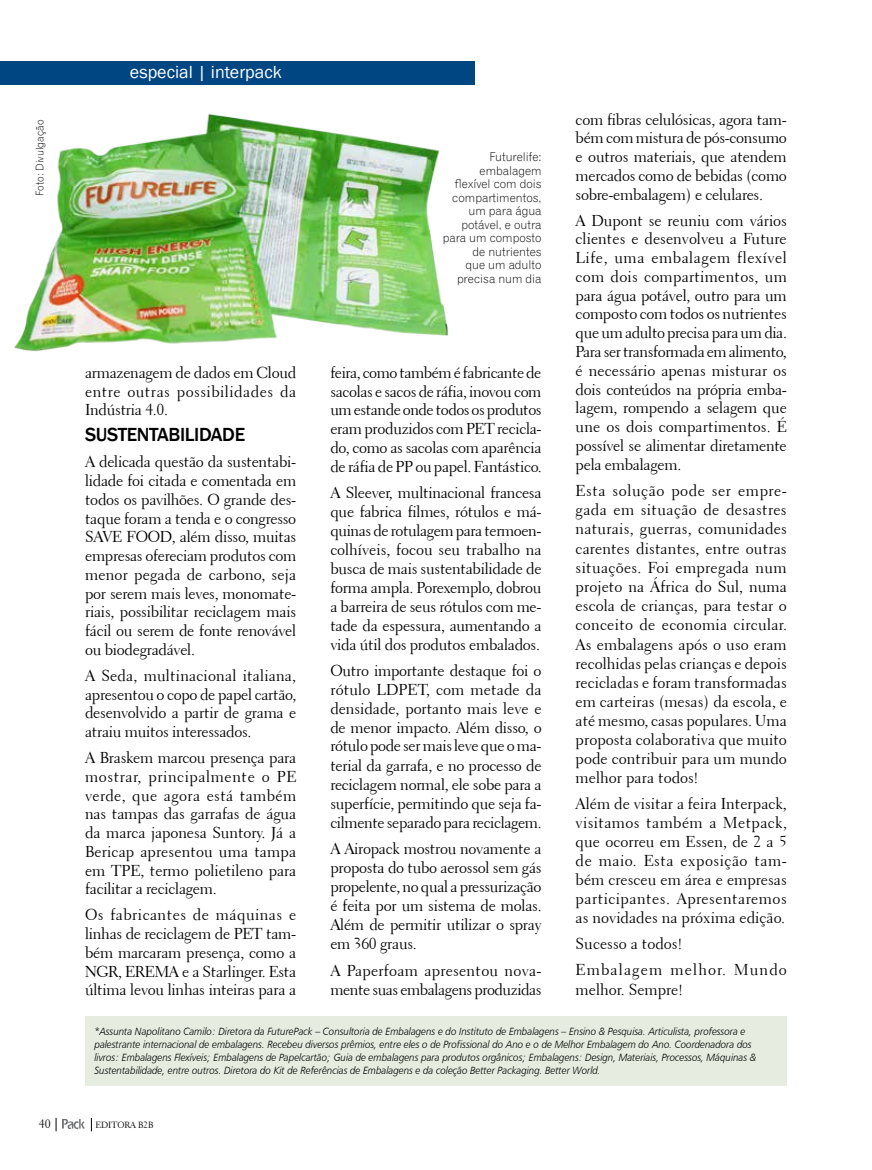
<style>
.page{position:relative;width:872px;height:1170px;background:#fff}
.page>*{position:absolute;margin:0;border:0;box-sizing:border-box;transform-origin:0 0}
.t1{font:500 19.5px "Franklin Gothic";letter-spacing:-.02em;color:#000}
.t2{font:18px "Franklin Gothic";color:#fff}
.t3{font:15.75px/18.8px "Transitional 521 BT Roman A";letter-spacing:-.02em;color:#000;text-align:justify}
.t4{font:15.75px/26.2px "Transitional 521 BT Roman A";letter-spacing:.07em;color:#000}
.t5{font:15.75px "Transitional 521 BT Roman A";color:#000}
.t6{font:12px/13.5px "Gothic 720 BT Light B";color:#000;text-align:right}
.t7{font:12px "Transitional 521 BT Roman A";color:#000}
.t8{font:10.5px/13px "Humanist 777 BT Light Italic B";letter-spacing:-.01em;color:#000;scale:.95 1}
.t9{font:10.5px "Gothic 720 BT Light B";color:#000}
.t10{font:9px "Transitional 521 BT Roman A";color:#000}
</style>
<div class="page">
<img style="left:62px;top:1119px;width:23px;height:8px">
<svg style="left:56px;top:1117px;width:1px;height:14px"></svg>
<svg style="left:91px;top:1117px;width:1px;height:14px"></svg>
<img style="left:14px;top:113px;width:434px;height:239px">
<div style="left:85px;top:1016px;width:702px;height:69px;background:#e6ede0"></div>
<div style="left:0;top:61px;width:474px;height:24px;background:#004682"></div>
<p class="t9" style="left:33px;top:195px;width:77px;rotate:-90deg">Foto: Divulgação</p>
<p class="t2" style="left:130px;top:61px;width:153px">especial | interpack</p>
<p class="t3" style="left:575px;top:110px;width:213px">com fibras celulósicas, agora tam&shy;bém com mistura de pós-consumo e outros materiais, que atendem mercados como de bebidas (como sobre-embalagem) e celulares.</p>
<p class="t3" style="left:575px;top:211px;width:213px">A Dupont se reuniu com vários clientes e desenvolveu a Future Life, uma embalagem flexível com dois compartimentos, um para água potável, outro para um composto com todos os nutrientes que um adulto precisa para um dia.<br>Para ser transformada em alimento, é necessário apenas misturar os dois conteúdos na própria emba&shy;lagem, rompendo a selagem que une os dois compartimentos. É possível se alimentar diretamente pela embalagem.</p>
<p class="t3" style="left:575px;top:481px;width:213px">Esta solução pode ser empre&shy;gada em situação de desastres naturais, guerras, comunidades carentes distantes, entre outras situações. Foi empregada num projeto na África do Sul, numa escola de crianças, para testar o conceito de economia circular.<br>As embalagens após o uso eram recolhidas pelas crianças e depois recicladas e foram transformadas em carteiras (mesas) da escola, e até mesmo, casas populares. Uma proposta colaborativa que muito pode contribuir para um mundo melhor para todos!</p>
<p class="t3" style="left:575px;top:794px;width:213px">Além de visitar a feira Interpack, visitamos também a Metpack, que ocorreu em Essen, de 2 a 5 de maio. Esta exposição tam&shy;bém cresceu em área e empresas participantes. Apresentaremos as novidades na próxima edição.</p>
<p class="t4" style="left:575px;top:930px;width:213px">Sucesso a todos!<br>Embalagem melhor. Mundo</p>
<p class="t5" style="left:575px;top:979px;width:109px">melhor. Sempre!</p>
<p class="t8" style="left:94px;top:1024px;width:698px">*Assunta Napolitano Camilo: Diretora da FuturePack – Consultoria de Embalagens e do Instituto de Embalagens – Ensino &amp; Pesquisa. Articulista, professora e palestrante internacional de embalagens. Recebeu diversos prêmios, entre eles o de Profissional do Ano e o de Melhor Embalagem do Ano. Coordenadora dos livros: Embalagens Flexíveis; Embalagens de Papelcartão; Guia de embalagens para produtos orgânicos; Embalagens: Design, Materiais, Processos, Máquinas &amp; Sustentabilidade, entre outros. Diretora do Kit de Referências de Embalagens e da coleção Better Packaging. Better World.</p>
<p class="t6" style="left:443px;top:150px;width:100px">Futurelife: embalagem flexível com dois compartimentos, um para água potável, e outra para um composto de nutrientes<br>que um adulto precisa num dia</p>
<p class="t3" style="left:330px;top:363px;width:213px">feira, como também é fabricante de sacolas e sacos de ráfia, inovou com um estande onde todos os produtos eram produzidos com PET recicla&shy;do, como as sacolas com aparência de ráfia de PP ou papel. Fantástico.</p>
<p class="t3" style="left:330px;top:483px;width:213px">A Sleever, multinacional francesa que fabrica filmes, rótulos e má&shy;quinas de rotulagem para termoen&shy;colhíveis, focou seu trabalho na busca de mais sustentabilidade de forma ampla. Porexemplo, dobrou a barreira de seus rótulos com me&shy;tade da espessura, aumentando a vida útil dos produtos embalados.</p>
<p class="t3" style="left:330px;top:661px;width:213px">Outro importante destaque foi o rótulo LDPET, com metade da densidade, portanto mais leve e de menor impacto. Além disso, o rótulo pode ser mais leve que o ma&shy;terial da garrafa, e no processo de reciclagem normal, ele sobe para a superfície, permitindo que seja fa&shy;cilmente separado para reciclagem.</p>
<p class="t3" style="left:330px;top:839px;width:213px">A Airopack mostrou novamente a proposta do tubo aerossol sem gás propelente, no qual a pressurização é feita por um sistema de molas.<br>Além de permitir utilizar o spray em 360 graus.</p>
<p class="t3" style="left:330px;top:960px;width:213px">A Paperfoam apresentou nova&shy;mente suas embalagens produzidas</p>
<p class="t3" style="left:85px;top:363px;width:213px">armazenagem de dados em Cloud entre outras possibilidades da Indústria 4.0.</p>
<p class="t1" style="left:85px;top:423px;width:162px">SUSTENTABILIDADE</p>
<p class="t3" style="left:85px;top:452px;width:213px">A delicada questão da sustentabi&shy;lidade foi citada e comentada em todos os pavilhões. O grande des&shy;taque foram a tenda e o congresso SAVE FOOD</p>
<p class="t3" style="left:85px;top:527px;width:213px;text-indent:87px">, além disso, muitas empresas ofereciam produtos com menor pegada de carbono, seja por serem mais leves, monomate&shy;riais, possibilitar reciclagem mais fácil ou serem de fonte renovável ou biodegradável.</p>
<p class="t3" style="left:85px;top:666px;width:213px">A Seda, multinacional italiana, apresentou o copo de papel cartão, desenvolvido a partir de grama e atraiu muitos interessados.</p>
<p class="t3" style="left:85px;top:748px;width:213px">A Braskem marcou presença para mostrar, principalmente o PE verde, que agora está também nas tampas das garrafas de água da marca japonesa Suntory. Já a Bericap apresentou uma tampa em TPE, termo polietileno para facilitar a reciclagem.</p>
<p class="t3" style="left:85px;top:905px;width:213px">Os fabricantes de máquinas e linhas de reciclagem de PET tam&shy;bém marcaram presença, como a NGR, EREMA e a Starlinger. Esta última levou linhas inteiras para a</p>
<p class="t7" style="left:39px;top:1116px;width:13px">40</p>
<p class="t10" style="left:95px;top:1118px;width:60px">Editora B2B</p>
</div>
